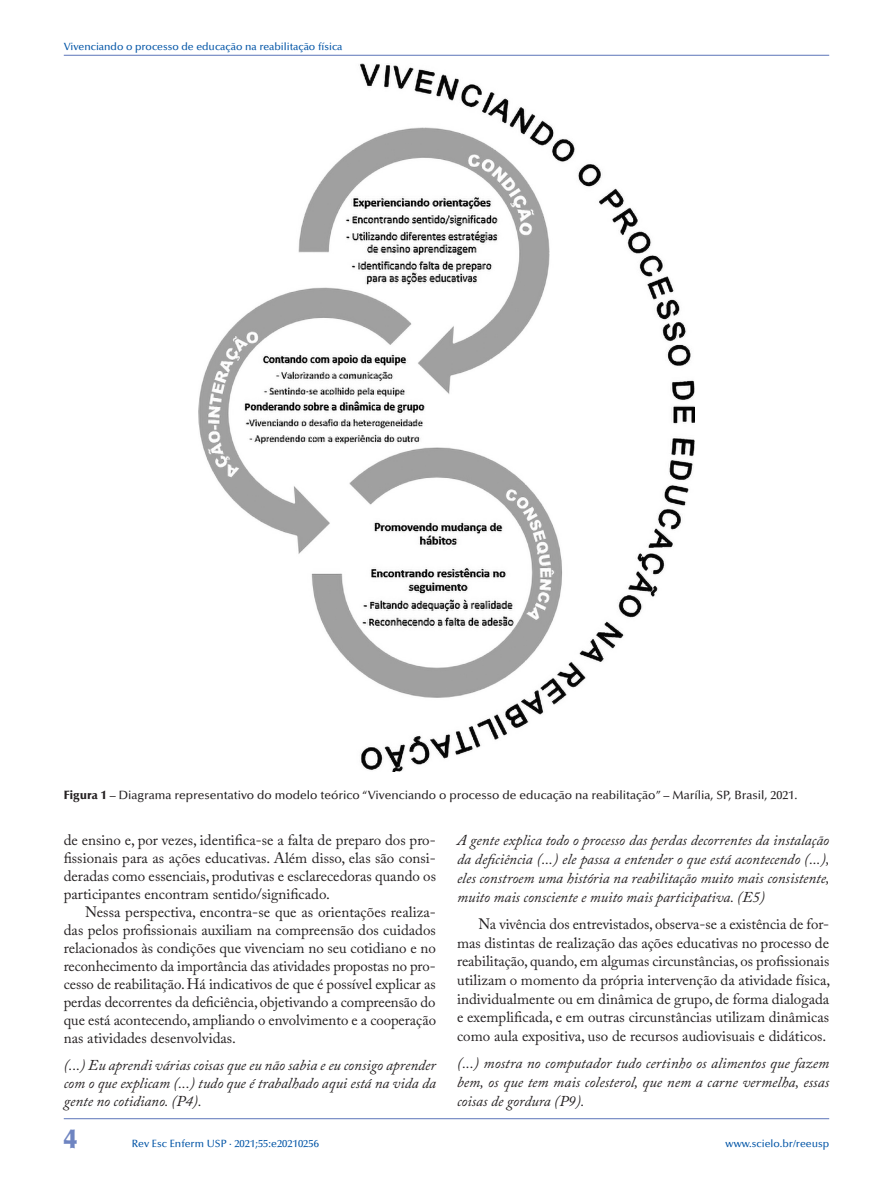
<style>
.page{position:relative;width:893px;height:1191px;background:#fff}
.page>*{position:absolute;margin:0;border:0;box-sizing:border-box;transform-origin:0 0}
.t1{font:900 27px "Optima LT";color:#6e84c1}
.Texto{font:15px/18px "Adobe Caslon Pro";color:#231f20;text-align:justify}
.Citação{font:italic 15px/18.8px "Adobe Caslon Pro";color:#231f20;text-align:justify}
.Titulo_Tabela___Lege{font:500 12px "Optima LT";color:#231f20}
.t2{font:500 10.5px "Optima LT";color:#0154a6}
.s1{font-weight:900}
</style>
<div class="page">
<hr style="left:64px;top:1118px;width:765px;height:1px;background:#6e84c1">
<hr style="left:64px;top:55px;width:765px;height:1px;background:#6e84c1">
<img style="left:198px;top:64px;width:497px;height:707px">
<p class="t2" style="left:64px;top:40px;width:280px">Vivenciando o processo de educação na reabilitação física</p>
<p class="Titulo_Tabela___Lege" style="left:64px;top:788px;width:735px"><span class="s1">Figura 1</span> – Diagrama representativo do modelo teórico “Vivenciando o processo de educação na reabilitação” – Marília, SP, Brasil, 2021.</p>
<p class="Texto" style="left:64px;top:831px;width:374px">de ensino e, por vezes, identifica-se a falta de preparo dos pro&shy;fissionais para as ações educativas. Além disso, elas são consi&shy;deradas como essenciais, produtivas e esclarecedoras quando os participantes encontram sentido/significado.</p>
<p class="Texto" style="left:64px;top:903px;width:374px;text-indent:21px">Nessa perspectiva, encontra-se que as orientações realiza&shy;das pelos profissionais auxiliam na compreensão dos cuidados relacionados às condições que vivenciam no seu cotidiano e no reconhecimento da importância das atividades propostas no pro&shy;cesso de reabilitação. Há indicativos de que é possível explicar as perdas decorrentes da deficiência, objetivando a compreensão do que está acontecendo, ampliando o envolvimento e a cooperação nas atividades desenvolvidas.</p>
<p class="Citação" style="left:64px;top:1055px;width:374px;line-height:18px">(...) Eu aprendi várias coisas que eu não sabia e eu consigo aprender com o que explicam (...) tudo que é trabalhado aqui está na vida da gente no cotidiano. (P4).</p>
<p class="Citação" style="left:457px;top:830px;width:374px">A gente explica todo o processo das perdas decorrentes da instalação da deficiência (...) ele passa a entender o que está acontecendo (...), eles constroem uma história na reabilitação muito mais consistente, muito mais consciente e muito mais participativa. (E5)</p>
<p class="Texto" style="left:457px;top:914px;width:375px;line-height:18.8px;text-indent:21px">Na vivência dos entrevistados, observa-se a existência de for&shy;mas distintas de realização das ações educativas no processo de reabilitação, quando, em algumas circunstâncias, os profissionais utilizam o momento da própria intervenção da atividade física, individualmente ou em dinâmica de grupo, de forma dialogada e exemplificada, e em outras circunstâncias utilizam dinâmicas como aula expositiva, uso de recursos audiovisuais e didáticos.</p>
<p class="Citação" style="left:457px;top:1054px;width:374px">(...) mostra no computador tudo certinho os alimentos que fazem bem, os que tem mais colesterol, que nem a carne vermelha, essas coisas de gordura (P9).</p>
<h1 class="t1" style="left:64px;top:1123px;width:15px">4</h1>
<p class="t2" style="left:726px;top:1137px;width:105px">www.scielo.br/reeusp</p>
<p class="t2" style="left:132px;top:1137px;width:189px">Rev Esc Enferm USP · 2021;55:e20210256</p>
</div>
